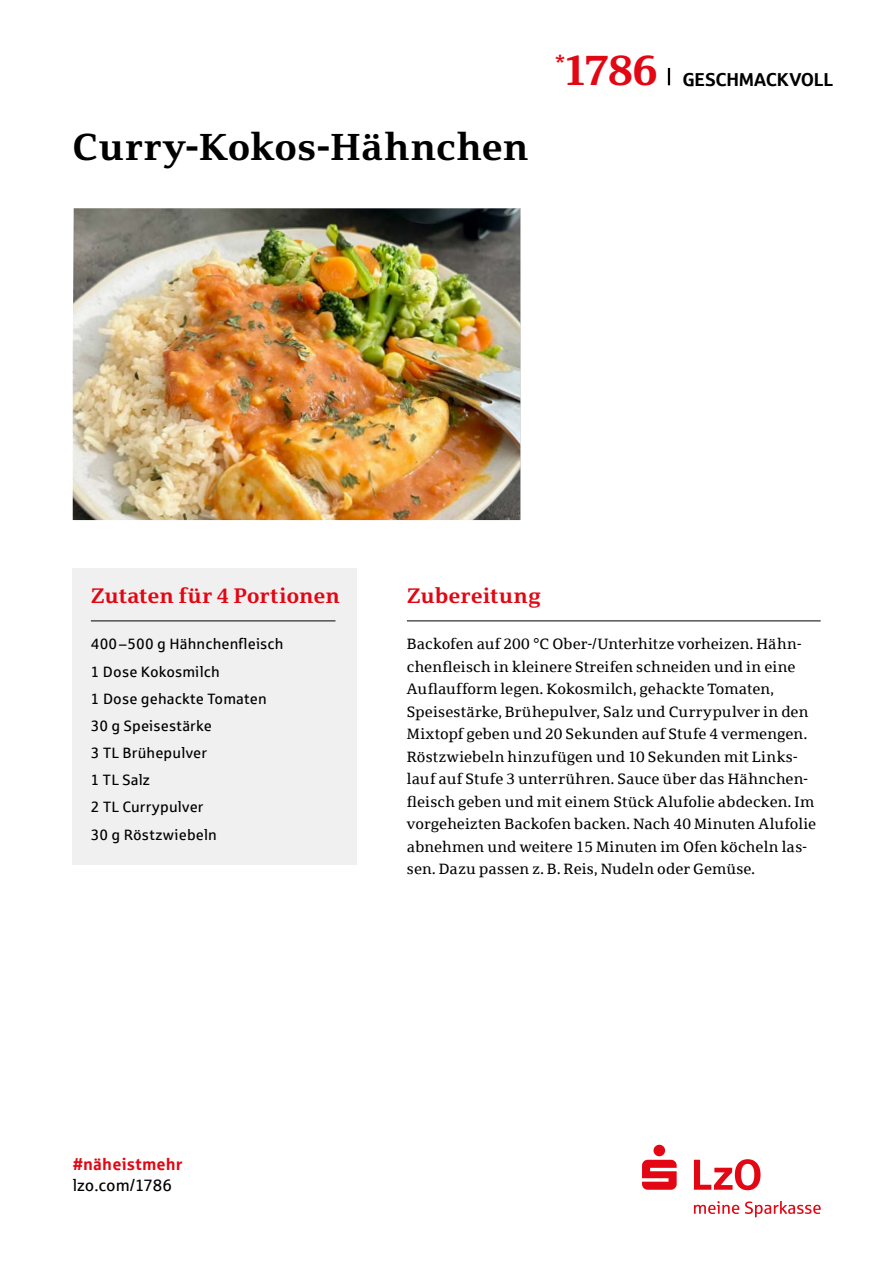
<style>
.page{position:relative;width:893px;height:1263px;background:#fff}
.page>*{position:absolute;margin:0;border:0;box-sizing:border-box;transform-origin:0 0}
.t1{font:700 42.6px "Sparkasse Serif";color:#e30613}
.t2{font:700 37.5px "Sparkasse Serif";color:#000}
.t3{font:700 21px "Sparkasse Serif";color:#e30613}
.t4{font:18.75px "Sparkasse Head";letter-spacing:.015em;color:#000}
.t5{font:700 16.5px "Sparkasse Rg";letter-spacing:.01em;color:#e30613}
.t6{font:16.5px "Sparkasse Rg";color:#000}
.t7{font:15px/22.5px "Sparkasse Serif";letter-spacing:.01em;color:#000}
.t8{font:15px/27.2px "Sparkasse Rg";letter-spacing:.01em;color:#000}
</style>
<div class="page">
<svg style="left:668px;top:68px;width:2px;height:17px"></svg>
<svg style="left:694px;top:1159px;width:66px;height:31px"></svg>
<svg style="left:642px;top:1145px;width:35px;height:45px"></svg>
<svg style="left:694px;top:1201px;width:127px;height:16px"></svg>
<hr style="left:407px;top:621px;width:414px;height:1px;background:#000">
<img style="left:73px;top:208px;width:447px;height:312px">
<div style="left:72px;top:568px;width:285px;height:297px;background:#f0f0f0"></div>
<hr style="left:91px;top:621px;width:244px;height:1px;background:#000">
<h2 class="t2" style="left:72px;top:124px;width:458px">Curry-Kokos-Hähnchen</h2>
<h1 class="t1" style="left:555px;top:44px;width:104px"><sup>*</sup>1786</h1>
<p class="t4" style="left:683px;top:67px;width:152px">GESCHMACKVOLL</p>
<h3 class="t3" style="left:91px;top:582px;width:251px">Zutaten für 4 Portionen</h3>
<p class="t8" style="left:91px;top:630px;width:194px">400–500 g Hähnchenfleisch<br>1 Dose Kokosmilch<br>1 Dose gehackte Tomaten<br>30 g Speisestärke<br>3 TL Brühepulver<br>1 TL Salz<br>2 TL Currypulver<br>30 g Röstzwiebeln</p>
<h3 class="t3" style="left:407px;top:582px;width:135px">Zubereitung</h3>
<p class="t7" style="left:407px;top:633px;width:411px">Backofen auf 200 °C Ober-/Unterhitze vorheizen. Hähn&shy;chenfleisch in kleinere Streifen schneiden und in eine Auflaufform legen. Kokosmilch, gehackte Tomaten, Speisestärke, Brühepulver, Salz und Currypulver in den Mixtopf geben und 20 Sekunden auf Stufe 4 vermengen.<br>Röstzwiebeln hinzufügen und 10 Sekunden mit Links&shy;lauf auf Stufe 3 unterrühren. Sauce über das Hähnchen&shy;fleisch geben und mit einem Stück Alufolie abdecken. Im vorgeheizten Backofen backen. Nach 40 Minuten Alufolie abnehmen und weitere 15 Minuten im Ofen köcheln las&shy;sen. Dazu passen z. B. Reis, Nudeln oder Gemüse.</p>
<p class="t5" style="left:73px;top:1153px;width:111px">#näheistmehr</p>
<p class="t6" style="left:73px;top:1175px;width:101px">lzo.com/1786</p>
</div>
